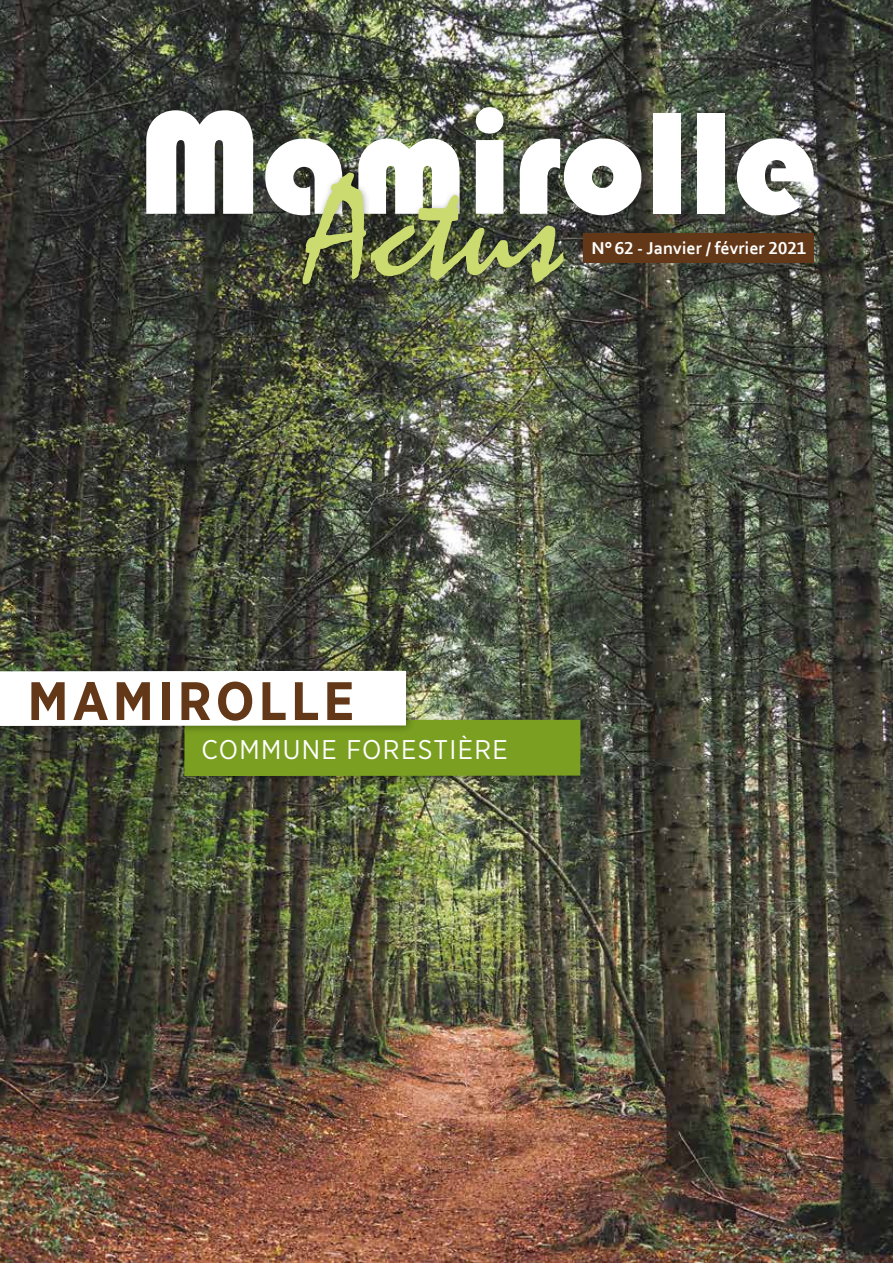
<style>
.page{position:relative;width:893px;height:1263px;background:#fff}
.page>*{position:absolute;margin:0;border:0;box-sizing:border-box;transform-origin:0 0}
.t1{font:151.5px "Bauhaus 93";color:#fff}
.t2{font:137.25px "Mistral Std";color:#ccdb70}
.t3{font:700 54px "Gotham Narrow";letter-spacing:.075em;color:#633818}
.t4{font:27px "Gotham Narrow";letter-spacing:.05em;color:#fff}
.t5{font:700 18px "Corbel";color:#fff}
</style>
<div class="page">
<img style="left:0;top:0;width:893px;height:1263px">
<div style="left:178px;top:713px;width:412px;height:73px;background:#000;opacity:.35"></div>
<div style="left:0;top:664px;width:416px;height:72px;background:#000;opacity:.35"></div>
<svg style="left:0;top:671px;width:580px;height:105px"></svg>
<div style="left:297px;top:167px;width:275px;height:125px;background:#000;opacity:.35"></div>
<div style="left:584px;top:233px;width:230px;height:30px;background:#633818"></div>
<h1 class="t1" style="left:138px;top:78px;width:680px">Mamirolle</h1>
<h2 class="t2" style="left:305px;top:150px;width:258px">Actus</h2>
<p class="t5" style="left:592px;top:237px;width:216px">N° 62 - Janvier / février 2021</p>
<h3 class="t3" style="left:28px;top:666px;width:328px">MAMIROLLE</h3>
<h3 class="t4" style="left:201px;top:732px;width:308px">COMMUNE FORESTIÈRE</h3>
</div>
